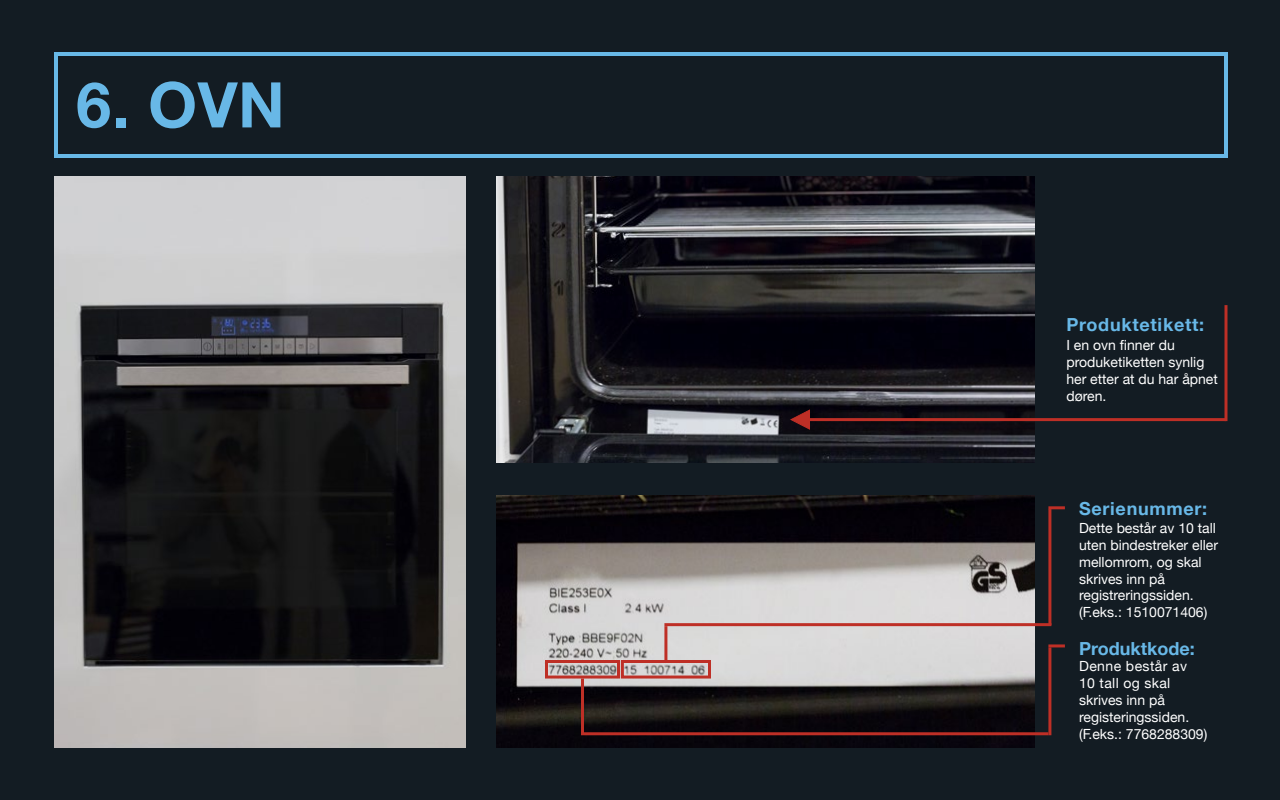
<style>
.page{position:relative;width:1280px;height:800px;background:#131c23}
.page>*{position:absolute;margin:0;border:0;box-sizing:border-box;transform-origin:0 0}
.t1{font:700 63px "Helvetica Neue";color:#68b8e7}
.t2{font:700 18px "Helvetica Neue";letter-spacing:.04em;color:#68b8e7}
.t3{font:700 18px "Helvetica Neue";color:#68b8e7}
.t4{font:14px/16.8px "Helvetica Neue";color:#fff}
</style>
<div class="page">
<img style="left:54px;top:176px;width:412px;height:572px">
<img style="left:496px;top:176px;width:538px;height:287px">
<img style="left:496px;top:495px;width:538px;height:253px">
<div style="left:54px;top:52px;width:1174px;height:106px;border:4px solid #68b8e7"></div>
<div style="left:621px;top:660px;width:90px;height:19px;border:3px solid #be2f26"></div>
<svg style="left:790px;top:409px;width:21px;height:22px"></svg>
<div style="left:545px;top:660px;width:75px;height:19px;border:3px solid #be2f26"></div>
<hr style="left:581px;top:732px;width:467px;height:3px;background:#be2f26">
<hr style="left:664px;top:623px;width:387px;height:3px;background:#be2f26">
<hr style="left:800px;top:418px;width:426px;height:3px;background:#be2f26">
<hr style="left:1048px;top:509px;width:3px;height:116px;background:#be2f26">
<hr style="left:1048px;top:506px;width:17px;height:3px;background:#be2f26">
<hr style="left:581px;top:679px;width:3px;height:55px;background:#be2f26">
<hr style="left:1048px;top:647px;width:3px;height:88px;background:#be2f26">
<hr style="left:1048px;top:644px;width:17px;height:3px;background:#be2f26">
<svg style="left:1224px;top:305px;width:4px;height:116px"></svg>
<hr style="left:664px;top:626px;width:3px;height:36px;background:#be2f26">
<h1 class="t1" style="left:76px;top:56px;width:210px">6. OVN</h1>
<p class="t2" style="left:1066px;top:311px;width:139px">Produktetikett:</p>
<p class="t4" style="left:1066px;top:338px;width:153px">I en ovn finner du produketiketten synlig her etter at du har åpnet døren.</p>
<p class="t2" style="left:1079px;top:495px;width:130px">Serienummer:</p>
<p class="t4" style="left:1079px;top:521px;width:140px">Dette består av 10 tall uten bindestreker eller mellomrom, og skal skrives inn på registreringssiden. (F.eks.: 1510071406)</p>
<p class="t3" style="left:1079px;top:634px;width:117px">Produktkode:</p>
<p class="t4" style="left:1079px;top:659px;width:130px">Denne består av<br>10 tall og skal skrives inn på registeringssiden. (F.eks.: 7768288309)</p>
</div>
